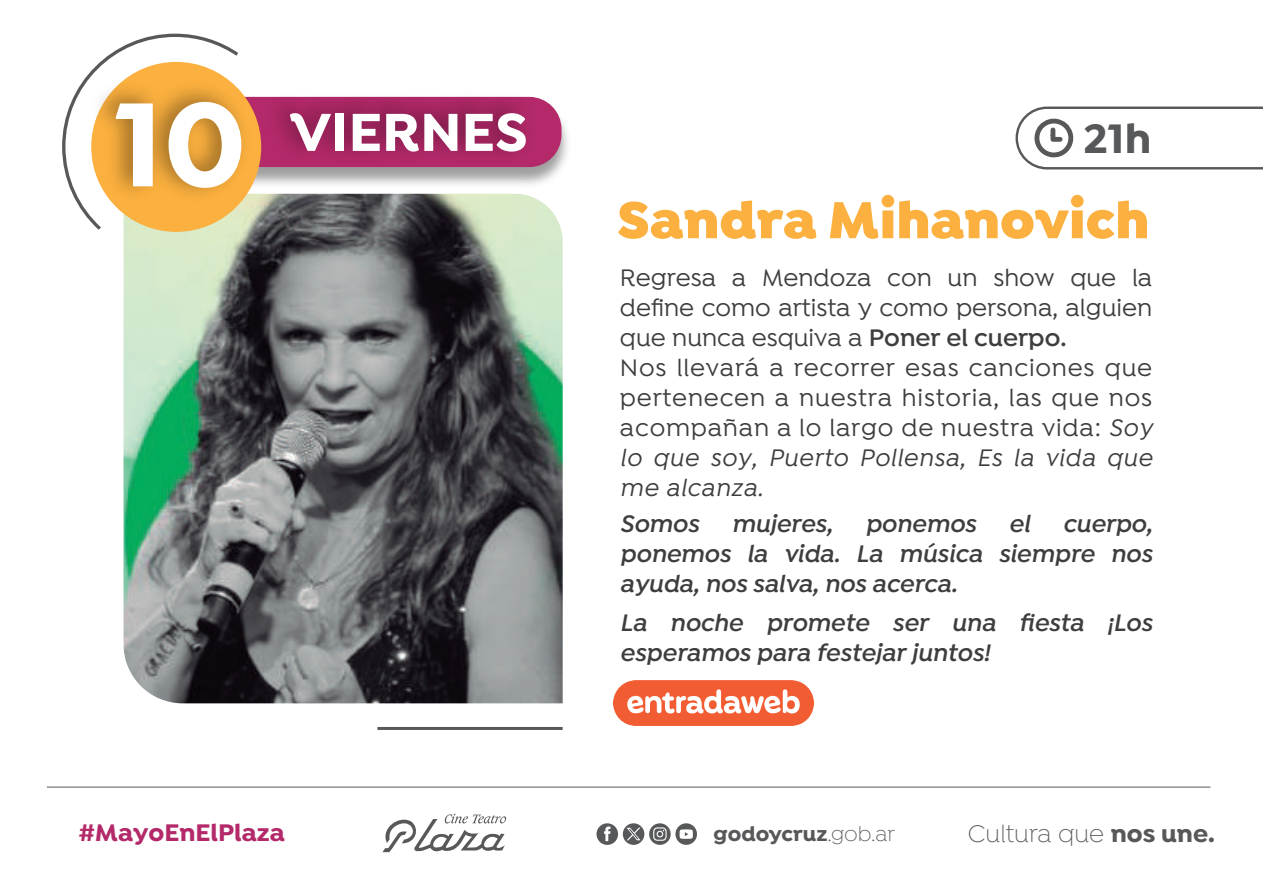
<style>
.page{position:relative;width:1263px;height:893px;background:#fff}
.page>*{position:absolute;margin:0;border:0;box-sizing:border-box;transform-origin:0 0}
.t1{font:700 127.5px "Isidora";color:#fff}
.t2{font:700 57px "Isidora";color:#fff}
.t3{font:900 55.5px "Isidora";color:#fbb03f}
.t4{font:700 43.95px "Isidora";color:#57585a}
.t5{font:300 25.65px "Isidora";color:#57585a}
.t6{font:700 25.65px "Isidora";color:#b32969}
.t7{font:500 25.5px/30px "Isidora";letter-spacing:.03em;color:#3e3e3f}
.t8{font:italic 600 25.5px/30px "Isidora";color:#3e3e3f;text-align:justify}
.t9{font:700 21.9px "Isidora";color:#57585a}
.s1{font-weight:600}
.s2{font-style:italic}
.s3{font-weight:300}
.s4{font-weight:700}
</style>
<div class="page">
<img style="left:614px;top:681px;width:199px;height:45px">
<svg style="left:62px;top:33px;width:172px;height:176px"></svg>
<img style="left:124px;top:253px;width:439px;height:450px">
<svg style="left:382px;top:814px;width:124px;height:39px"></svg>
<svg style="left:596px;top:823px;width:101px;height:22px"></svg>
<hr style="left:47px;top:787px;width:1163px;height:1px;background:#57585a">
<svg style="left:1015px;top:106px;width:248px;height:64px"></svg>
<hr style="left:377px;top:727px;width:186px;height:3px;background:#57585a">
<img style="left:81px;top:50px;width:175px;height:203px">
<img style="left:256px;top:96px;width:312px;height:170px">
<h1 class="t1" style="left:115px;top:66px;width:133px">10</h1>
<h2 class="t2" style="left:290px;top:97px;width:240px">VIERNES</h2>
<h3 class="t4" style="left:1083px;top:111px;width:70px">21h</h3>
<h3 class="t3" style="left:617px;top:184px;width:534px">Sandra Mihanovich</h3>
<p class="t7" style="left:620px;top:264px;width:534px">Regresa a Mendoza con un show que la define como artista y como persona, alguien que nunca esquiva a <span class="s1">Poner el cuerpo.<br></span>Nos llevará a recorrer esas canciones que pertenecen a nuestra historia, las que nos acompañan a lo largo de nuestra vida: <span class="s2">Soy lo que soy, Puerto Pollensa, Es la vida que me alcanza.</span></p>
<p class="t8" style="left:620px;top:510px;width:80px">Somos</p>
<p class="t8" style="left:732px;top:510px;width:102px">mujeres,</p>
<p class="t8" style="left:865px;top:510px;width:112px">ponemos</p>
<p class="t8" style="left:1009px;top:510px;width:23px">el</p>
<p class="t8" style="left:620px;top:510px;width:534px;text-indent:443px">cuerpo, ponemos la vida. La música siempre nos ayuda, nos salva, nos acerca.</p>
<p class="t8" style="left:620px;top:608px;width:534px">La noche promete ser una fiesta ¡Los esperamos para festejar juntos!</p>
<p class="t6" style="left:78px;top:816px;width:208px">#MayoEnElPlaza</p>
<p class="t9" style="left:714px;top:820px;width:183px">godoycruz<span class="s3">.gob.ar</span></p>
<p class="t5" style="left:968px;top:819px;width:248px">Cultura que <span class="s4">nos une.</span></p>
</div>
